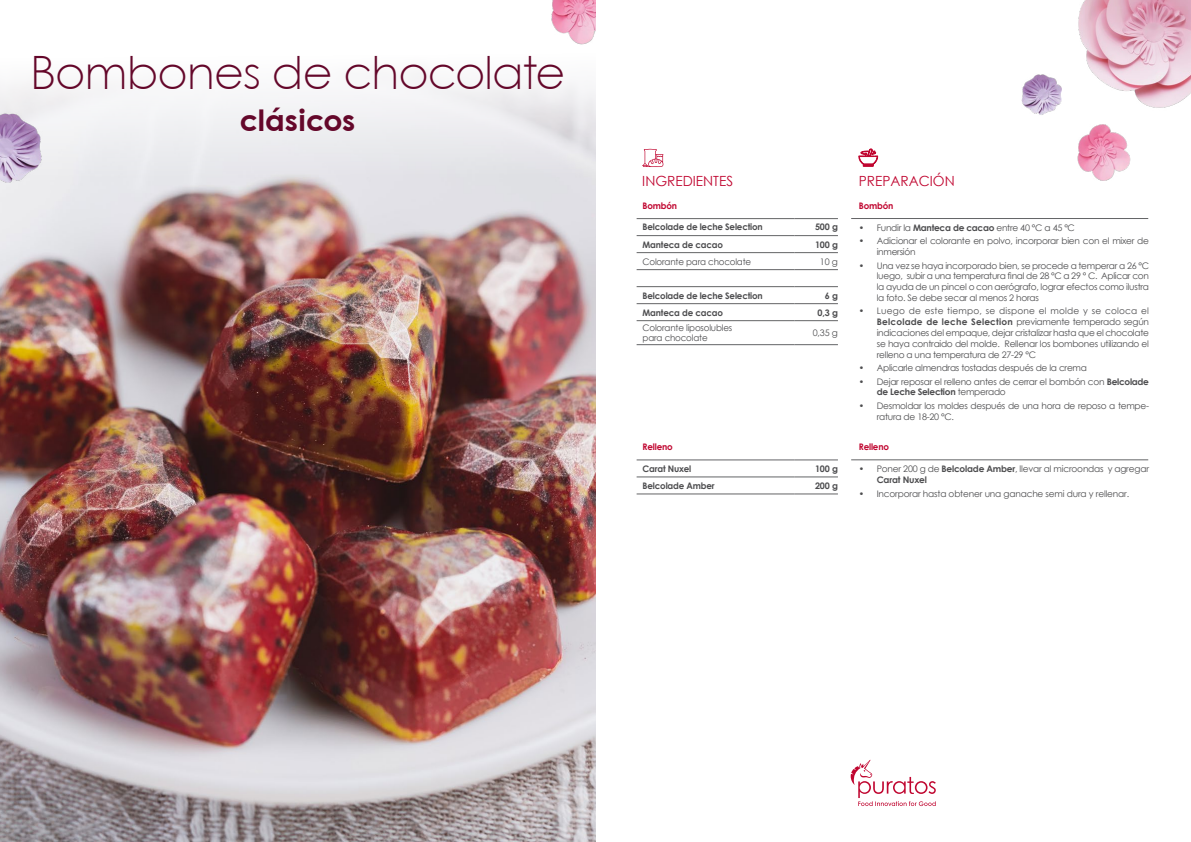
<style>
.page{position:relative;width:1191px;height:842px;background:#fff}
.page>*{position:absolute;margin:0;border:0;box-sizing:border-box;transform-origin:0 0}
.t1{font:300 46px "Century Gothic Paneuropean";letter-spacing:-.02em;color:#64072a}
.t2{font:700 30px "Century Gothic Paneuropean";color:#64072a}
.t3{font:14px "Century Gothic";color:#c00630}
.t4{font:9px/10.8px "Century Gothic";letter-spacing:-.03em;color:#4d4d4f}
.t5{font:700 9px "Century Gothic";letter-spacing:-.02em;color:#4d4d4f}
.t6{font:700 9px "Century Gothic";letter-spacing:-.02em;color:#c00630}
.s1{font-weight:700}
</style>
<div class="page">
<img style="left:0;top:193px;width:595px;height:649px">
<div style="left:0;top:0;width:595px;height:193px;background:linear-gradient(to bottom,#fff,#e1e0e5)"></div>
<hr style="left:636px;top:269px;width:158px;height:1px;background:#636466">
<hr style="left:636px;top:286px;width:158px;height:1px;background:#636466">
<hr style="left:636px;top:303px;width:158px;height:1px;background:#636466">
<hr style="left:636px;top:320px;width:158px;height:1px;background:#636466">
<hr style="left:636px;top:344px;width:158px;height:1px;background:#636466">
<hr style="left:794px;top:269px;width:44px;height:1px;background:#636466">
<hr style="left:794px;top:286px;width:44px;height:1px;background:#636466">
<hr style="left:794px;top:303px;width:44px;height:1px;background:#636466">
<hr style="left:794px;top:320px;width:44px;height:1px;background:#636466">
<hr style="left:794px;top:344px;width:44px;height:1px;background:#636466">
<hr style="left:636px;top:218px;width:158px;height:1px;background:#636466">
<hr style="left:794px;top:218px;width:44px;height:1px;background:#636466">
<hr style="left:636px;top:235px;width:158px;height:1px;background:#636466">
<hr style="left:794px;top:235px;width:44px;height:1px;background:#636466">
<hr style="left:636px;top:252px;width:158px;height:1px;background:#636466">
<hr style="left:794px;top:252px;width:44px;height:1px;background:#636466">
<hr style="left:851px;top:218px;width:297px;height:1px;background:#636466">
<hr style="left:636px;top:460px;width:158px;height:1px;background:#636466">
<hr style="left:794px;top:460px;width:44px;height:1px;background:#636466">
<hr style="left:636px;top:477px;width:158px;height:1px;background:#636466">
<hr style="left:794px;top:477px;width:44px;height:1px;background:#636466">
<hr style="left:636px;top:494px;width:158px;height:1px;background:#636466">
<hr style="left:794px;top:494px;width:44px;height:1px;background:#636466">
<hr style="left:851px;top:460px;width:297px;height:1px;background:#636466">
<svg style="left:642px;top:149px;width:21px;height:18px"></svg>
<svg style="left:858px;top:149px;width:20px;height:17px"></svg>
<svg style="left:850px;top:760px;width:85px;height:46px"></svg>
<img style="left:546px;top:0;width:49px;height:47px">
<img style="left:0;top:111px;width:43px;height:74px">
<img style="left:1078px;top:0;width:113px;height:108px">
<img style="left:1021px;top:74px;width:40px;height:41px">
<img style="left:1077px;top:124px;width:54px;height:57px">
<h1 class="t1" style="left:30px;top:43px;width:537px">Bombones de chocolate</h1>
<h2 class="t2" style="left:240px;top:100px;width:117px">clásicos</h2>
<h3 class="t3" style="left:642px;top:171px;width:92px">INGREDIENTES</h3>
<h3 class="t3" style="left:858px;top:171px;width:97px">PREPARACIÓN</h3>
<p class="t6" style="left:642px;top:199px;width:36px">Bombón</p>
<p class="t5" style="left:642px;top:220px;width:122px">Belcolade de leche Selection</p>
<p class="t5" style="left:815px;top:220px;width:24px">500 g</p>
<p class="t5" style="left:642px;top:237px;width:82px">Manteca de cacao</p>
<p class="t5" style="left:815px;top:237px;width:24px">100 g</p>
<p class="t4" style="left:642px;top:256px;width:110px">Colorante para chocolate</p>
<p class="t4" style="left:820px;top:256px;width:19px">10 g</p>
<p class="t5" style="left:642px;top:288px;width:122px">Belcolade de leche Selection</p>
<p class="t5" style="left:824px;top:288px;width:15px">6 g</p>
<p class="t5" style="left:642px;top:305px;width:82px">Manteca de cacao</p>
<p class="t5" style="left:817px;top:305px;width:22px">0,3 g</p>
<p class="t4" style="left:642px;top:323px;width:91px;line-height:10px">Colorante liposolubles para chocolate</p>
<p class="t4" style="left:813px;top:327px;width:27px">0,35 g</p>
<p class="t6" style="left:642px;top:440px;width:32px">Relleno</p>
<p class="t5" style="left:642px;top:462px;width:50px">Carat Nuxel</p>
<p class="t5" style="left:815px;top:462px;width:24px">100 g</p>
<p class="t5" style="left:642px;top:479px;width:73px">Belcolade Amber</p>
<p class="t5" style="left:815px;top:479px;width:24px">200 g</p>
<p class="t6" style="left:858px;top:199px;width:36px">Bombón</p>
<p class="t4" style="left:858px;top:222px;width:218px">• Fundir la <span class="s1">Manteca de cacao</span> entre 40 °C a 45 °C</p>
<p class="t4" style="left:876px;top:236px;width:274px;text-indent:-18px">• Adicionar el colorante en polvo, incorporar bien con el mixer de inmersión</p>
<p class="t4" style="left:876px;top:260px;width:274px;text-align:justify;text-indent:-18px">• Una vez se haya incorporado bien, se procede a temperar a 26 °C luego, subir a una temperatura final de 28 °C a 29 ° C. Aplicar con la ayuda de un pincel o con aerógrafo, lograr efectos como ilustra la foto. Se debe secar al menos 2 horas</p>
<p class="t4" style="left:876px;top:306px;width:274px;text-align:justify;text-indent:-18px">• Luego de este tiempo, se dispone el molde y se coloca el <span class="s1">Belcolade de leche Selection</span> previamente temperado según indicaciones del empaque, dejar cristalizar hasta que el chocolate se haya contraido del molde. Rellenar los bombones utilizando el relleno a una temperatura de 27-29 °C</p>
<p class="t4" style="left:858px;top:362px;width:230px">• Aplicarle almendras tostadas después de la crema</p>
<p class="t4" style="left:876px;top:376px;width:274px;text-indent:-18px">• Dejar reposar el relleno antes de cerrar el bombón con <span class="s1">Belcolade de Leche Selection</span> temperado</p>
<p class="t4" style="left:876px;top:400px;width:274px;text-indent:-18px">• Desmoldar los moldes después de una hora de reposo a tempe&shy;ratura de 18-20 °C.</p>
<p class="t6" style="left:858px;top:440px;width:32px">Relleno</p>
<p class="t4" style="left:876px;top:463px;width:274px;text-indent:-18px">• Poner 200 g de <span class="s1">Belcolade Amber</span>, llevar al microondas y agregar<br><span class="s1">Carat Nuxel</span></p>
<p class="t4" style="left:858px;top:488px;width:272px">• Incorporar hasta obtener una ganache semi dura y rellenar.</p>
</div>
